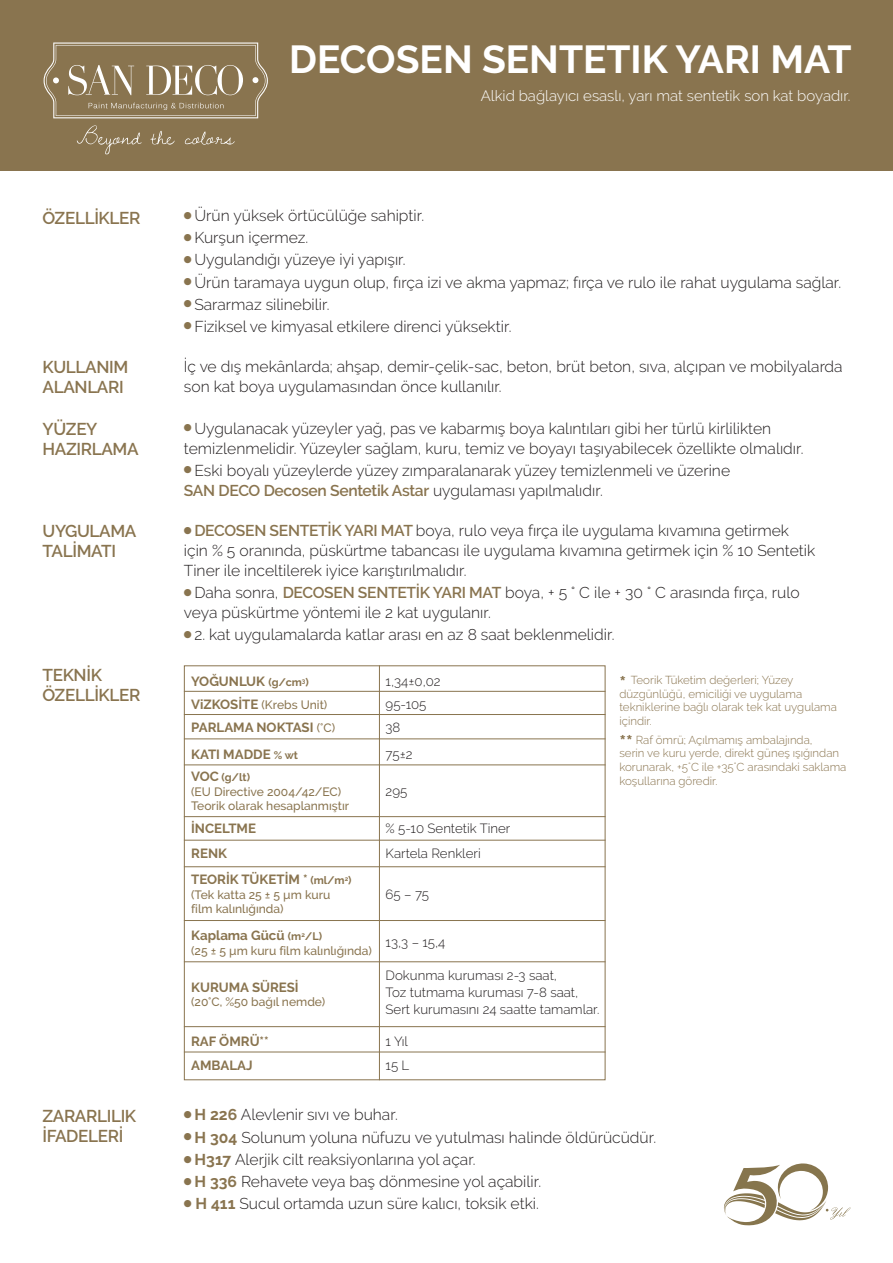
<style>
.page{position:relative;width:893px;height:1263px;background:#fff}
.page>*{position:absolute;margin:0;border:0;box-sizing:border-box;transform-origin:0 0}
.t1{font:700 38.85px "Raleway";color:#fff}
.t2{font:600 17.1px "Raleway";letter-spacing:-.02em;color:#89744f}
.t3{font:300 15.6px/20px "Raleway";color:#231f20}
.t4{font:300 15px "Raleway";color:#fff}
.t5{font:300 13.35px/17px "Raleway";color:#231f20}
.t6{font:700 13.35px "Raleway";color:#89744f}
.t7{font:500 12.15px/14.5px "Raleway";color:#89744f}
.t8{font:300 11.55px/13.8px "Raleway";color:#89744f}
.t9{font:700 10.8px "Raleway";color:#89744f}
.t10{font:700 6.3px "Raleway";color:#89744f}
.s1{color:#89744f}
.s2{font-weight:600;color:#89744f}
.s3{font-size:10.8px}
.s4{font-weight:700;font-size:13.35px}
.s5{font-weight:500;font-size:12.15px}
.s6{font-size:13.35px}
.s7{font-weight:700;font-size:19.65px}
.s8{font-weight:700;color:#89744f}
</style>
<div class="page">
<div style="left:0;top:0;width:893px;height:171px;background:#89744f"></div>
<hr style="left:184px;top:691px;width:421px;height:1px;background:#89744f">
<hr style="left:184px;top:714px;width:421px;height:1px;background:#89744f">
<hr style="left:184px;top:739px;width:421px;height:1px;background:#89744f">
<hr style="left:184px;top:765px;width:421px;height:1px;background:#89744f">
<hr style="left:184px;top:816px;width:421px;height:1px;background:#89744f">
<hr style="left:184px;top:840px;width:421px;height:1px;background:#89744f">
<hr style="left:184px;top:866px;width:421px;height:1px;background:#89744f">
<hr style="left:184px;top:920px;width:421px;height:1px;background:#89744f">
<hr style="left:184px;top:961px;width:421px;height:1px;background:#89744f">
<hr style="left:184px;top:1026px;width:421px;height:1px;background:#89744f">
<hr style="left:184px;top:1052px;width:421px;height:1px;background:#89744f">
<hr style="left:379px;top:665px;width:1px;height:415px;background:#89744f">
<svg style="left:724px;top:1163px;width:126px;height:63px"></svg>
<svg style="left:44px;top:43px;width:224px;height:75px"></svg>
<svg style="left:77px;top:125px;width:65px;height:29px"></svg>
<svg style="left:150px;top:131px;width:25px;height:14px"></svg>
<svg style="left:185px;top:131px;width:50px;height:14px"></svg>
<p class="t1" style="left:289px;top:37px;width:564px">DECOSEN SENTETIK YARI MAT</p>
<p class="t4" style="left:481px;top:87px;width:371px">Alkid bağlayıcı esaslı, yarı mat sentetik son kat boyadır.</p>
<p class="t2" style="left:43px;top:208px;width:99px">ÖZELLİKLER</p>
<p class="t3" style="left:184px;top:206px;width:242px"><span class="s1">●</span> Ürün yüksek örtücülüğe sahiptir.</p>
<p class="t3" style="left:184px;top:228px;width:126px"><span class="s1">●</span> Kurşun içermez.</p>
<p class="t3" style="left:184px;top:250px;width:223px"><span class="s1">●</span> Uygulandığı yüzeye iyi yapışır.</p>
<p class="t3" style="left:184px;top:272px;width:659px"><span class="s1">●</span> Ürün taramaya uygun olup, fırça izi ve akma yapmaz; fırça ve rulo ile rahat uygulama sağlar.</p>
<p class="t3" style="left:184px;top:294px;width:147px"><span class="s1">●</span> Sararmaz silinebilir.</p>
<p class="t3" style="left:184px;top:316px;width:329px"><span class="s1">●</span> Fiziksel ve kimyasal etkilere direnci yüksektir.</p>
<p class="t2" style="left:43px;top:357px;width:87px">KULLANIM</p>
<p class="t2" style="left:43px;top:377px;width:83px">ALANLARI</p>
<p class="t3" style="left:184px;top:356px;width:660px">İç ve dış mekânlarda; ahşap, demir-çelik-sac, beton, brüt beton, sıva, alçıpan ve mobilyalarda son kat boya uygulamasından önce kullanılır.</p>
<p class="t2" style="left:43px;top:419px;width:57px">YÜZEY</p>
<p class="t2" style="left:43px;top:439px;width:98px">HAZIRLAMA</p>
<p class="t3" style="left:184px;top:418px;width:621px"><span class="s1">●</span> Uygulanacak yüzeyler yağ, pas ve kabarmış boya kalıntıları gibi her türlü kirlilikten temizlenmelidir. Yüzeyler sağlam, kuru, temiz ve boyayı taşıyabilecek özellikte olmalıdır.</p>
<p class="t3" style="left:184px;top:460px;width:548px"><span class="s1">●</span> Eski boyalı yüzeylerde yüzey zımparalanarak yüzey temizlenmeli ve üzerine<br><span class="s2">SAN DECO Decosen Sentetik Astar</span> uygulaması yapılmalıdır.</p>
<p class="t2" style="left:43px;top:521px;width:95px">UYGULAMA</p>
<p class="t2" style="left:43px;top:541px;width:75px">TALİMATI</p>
<p class="t3" style="left:184px;top:520px;width:633px"><span class="s1">●</span> <span class="s2">DECOSEN SENTETİK YARI MAT</span> boya, rulo veya fırça ile uygulama kıvamına getirmek için % 5 oranında, püskürtme tabancası ile uygulama kıvamına getirmek için % 10 Sentetik<br>Tiner ile inceltilerek iyice karıştırılmalıdır.</p>
<p class="t3" style="left:184px;top:582px;width:617px"><span class="s1">●</span> Daha sonra, <span class="s2">DECOSEN SENTETİK YARI MAT</span> boya, + 5 ° C ile + 30 ° C arasında fırça, rulo veya püskürtme yöntemi ile 2 kat uygulanır.</p>
<p class="t3" style="left:184px;top:624px;width:432px"><span class="s1">●</span> 2. kat uygulamalarda katlar arası en az 8 saat beklenmelidir.</p>
<p class="t2" style="left:43px;top:666px;width:61px">TEKNİK</p>
<p class="t2" style="left:43px;top:685px;width:99px">ÖZELLİKLER</p>
<p class="t6" style="left:191px;top:674px;width:112px">YOĞUNLUK <span class="s3">(g/cm</span></p>
<p class="t5" style="left:386px;top:673px;width:57px">1,34±0,02</p>
<p class="t10" style="left:302px;top:677px;width:8px">3<span class="s3">)</span></p>
<p class="t7" style="left:191px;top:697px;width:138px"><span class="s4">ViZKOSİTE</span> (Krebs Unit)</p>
<p class="t5" style="left:386px;top:696px;width:42px">95-105</p>
<p class="t6" style="left:191px;top:719px;width:145px">PARLAMA NOKTASI <span class="s5">(°C)</span></p>
<p class="t5" style="left:386px;top:718px;width:16px">38</p>
<p class="t6" style="left:191px;top:746px;width:108px">KATI MADDE <span class="s3">% wt</span></p>
<p class="t5" style="left:386px;top:745px;width:29px">75±2</p>
<p class="t5" style="left:386px;top:782px;width:23px">295</p>
<p class="t9" style="left:191px;top:771px;width:60px"><span class="s6">VOC</span> (g/lt)</p>
<p class="t7" style="left:191px;top:784px;width:152px">(EU Directive 2004/42/EC)</p>
<p class="t7" style="left:191px;top:799px;width:160px">Teorik olarak hesaplanmıştır</p>
<p class="t6" style="left:191px;top:821px;width:66px">İNCELTME</p>
<p class="t5" style="left:386px;top:820px;width:126px">% 5-10 Sentetik Tiner</p>
<p class="t6" style="left:191px;top:846px;width:37px">RENK</p>
<p class="t5" style="left:386px;top:845px;width:97px">Kartela Renkleri</p>
<p class="t5" style="left:386px;top:886px;width:45px">65 – 75</p>
<p class="t6" style="left:191px;top:872px;width:162px">TEORİK TÜKETİM * <span class="s3">(ml/m</span><sup>2</sup><span class="s3">)</span></p>
<p class="t7" style="left:191px;top:887px;width:141px">(Tek katta 25 ± 5 µm kuru film kalınlığında)</p>
<p class="t8" style="left:619px;top:673px;width:219px"><span class="s7">*</span> Teorik Tüketim değerleri; Yüzey düzgünlüğü, emiciliği ve uygulama tekniklerine bağlı olarak tek kat uygulama içindir.</p>
<p class="t8" style="left:619px;top:733px;width:229px"><span class="s7">**</span> Raf ömrü; Açılmamış ambalajında,<br>serin ve kuru yerde, direkt güneş ışığından korunarak, +5˚C ile +35˚C arasındaki saklama koşullarına göredir.</p>
<p class="t6" style="left:191px;top:928px;width:133px">Kaplama Gücü <span class="s3">(m</span><sup>2</sup><span class="s3">/L)</span></p>
<p class="t7" style="left:191px;top:943px;width:182px">(25 ± 5 µm kuru film kalınlığında)</p>
<p class="t5" style="left:386px;top:934px;width:61px">13,3 – 15,4</p>
<p class="t5" style="left:386px;top:967px;width:173px">Dokunma kuruması 2-3 saat,</p>
<p class="t5" style="left:386px;top:983px;width:215px">Toz tutmama kuruması 7-8 saat,<br>Sert kurumasını 24 saatte tamamlar.</p>
<p class="t6" style="left:191px;top:979px;width:109px">KURUMA SÜRESİ</p>
<p class="t7" style="left:191px;top:995px;width:136px">(20°C, %50 bağıl nemde)</p>
<p class="t6" style="left:191px;top:1034px;width:79px">RAF ÖMRÜ**</p>
<p class="t5" style="left:386px;top:1033px;width:24px">1 Yıl</p>
<p class="t6" style="left:191px;top:1058px;width:63px">AMBALAJ</p>
<p class="t5" style="left:386px;top:1057px;width:25px">15 L</p>
<p class="t2" style="left:43px;top:1106px;width:95px">ZARARLILIK</p>
<p class="t2" style="left:43px;top:1126px;width:82px">İFADELERİ</p>
<p class="t3" style="left:184px;top:1105px;width:215px"><span class="s1">●</span> <span class="s8">H 226</span> Alevlenir sıvı ve buhar.</p>
<p class="t3" style="left:184px;top:1127px;width:474px"><span class="s1">●</span> <span class="s8">H 304</span> Solunum yoluna nüfuzu ve yutulması halinde öldürücüdür.</p>
<p class="t3" style="left:184px;top:1149px;width:293px"><span class="s1">●</span> <span class="s8">H317</span> Alerjik cilt reaksiyonlarına yol açar.</p>
<p class="t3" style="left:184px;top:1171px;width:359px"><span class="s1">●</span> <span class="s8">H 336</span> Rehavete veya baş dönmesine yol açabilir.</p>
<p class="t3" style="left:184px;top:1193px;width:356px"><span class="s1">●</span> <span class="s8">H 411</span> Sucul ortamda uzun süre kalıcı, toksik etki.</p>
</div>
